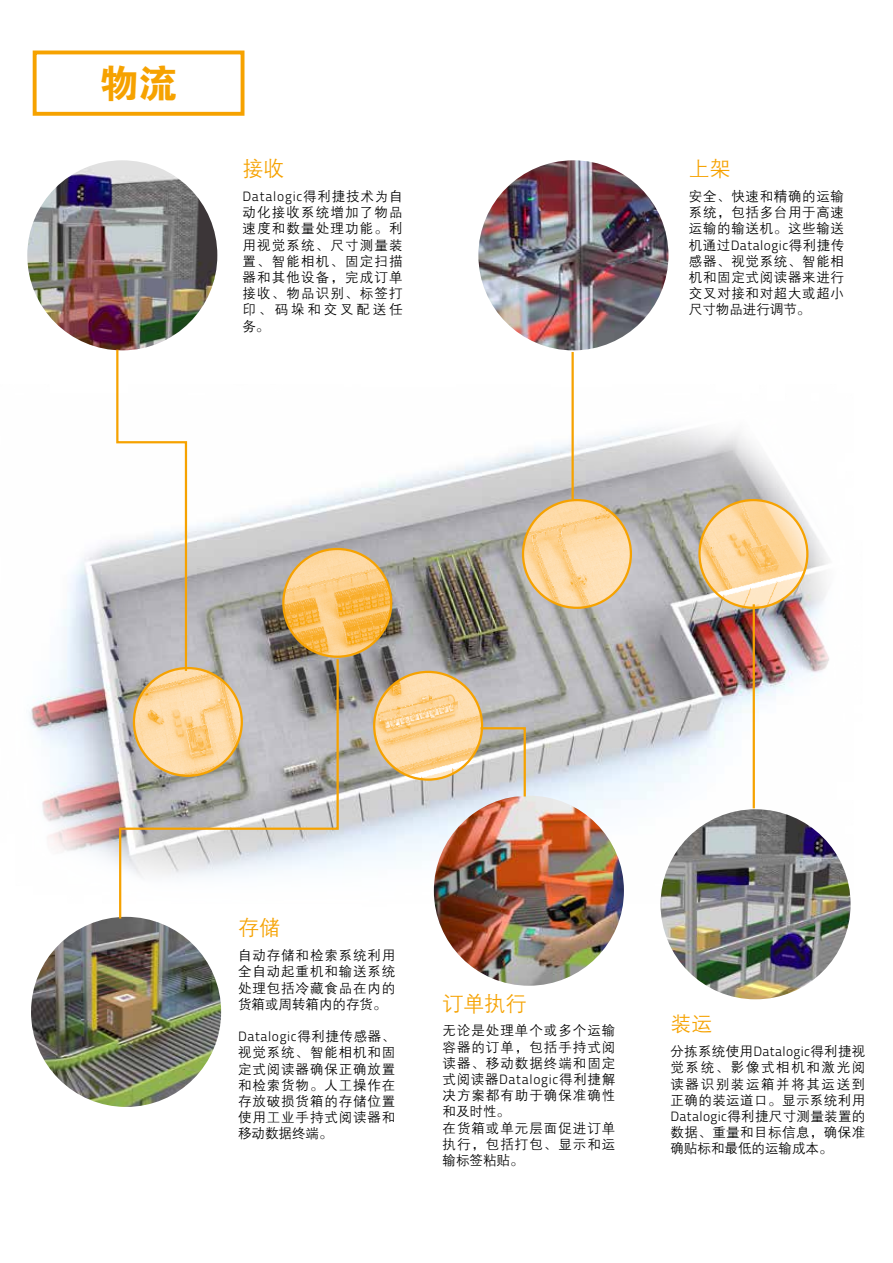
<style>
.page{position:relative;width:893px;height:1263px;background:#fff}
.page>*{position:absolute;margin:0;border:0;box-sizing:border-box;transform-origin:0 0}
.t1{font:39px "FZDHTK GBK1 0";color:#f6a200}
.t2{font:21px "FZZDXK GBK1 0";color:#f6a200}
.t3{font:13.5px/16.2px "FZZDXK GBK1 0";letter-spacing:.065em;color:#000;text-align:justify}
.t4{font:300 13.5px "Titillium Text 22 L";letter-spacing:.045em;color:#000}
.s1{font-family:"FZZDXK GBK1 0";font-weight:400}
.s2{font-family:"Titillium Text 22 L";font-weight:300}
</style>
<div class="page">
<img style="left:29px;top:428px;width:769px;height:477px">
<img style="left:27px;top:160px;width:190px;height:190px;border-radius:95px">
<img style="left:434px;top:796px;width:190px;height:190px;border-radius:95px">
<img style="left:660px;top:809px;width:191px;height:190px;border-radius:95px">
<img style="left:478px;top:160px;width:190px;height:190px;border-radius:95px">
<img style="left:31px;top:917px;width:190px;height:190px;border-radius:95px">
<img style="left:188px;top:498px;width:622px;height:284px">
<svg style="left:115px;top:347px;width:73px;height:326px"></svg>
<svg style="left:478px;top:726px;width:49px;height:73px;background:#c9c3b7"></svg>
<svg style="left:118px;top:657px;width:222px;height:264px"></svg>
<hr style="left:571px;top:352px;width:3px;height:147px;background:#f6a200">
<hr style="left:753px;top:604px;width:2px;height:204px;background:#f6a200">
<div style="left:33px;top:51px;width:211px;height:65px;border:4px solid #f6a200"></div>
<h1 class="t1" style="left:100px;top:62px;width:79px">物流</h1>
<h2 class="t2" style="left:242px;top:157px;width:43px">接收</h2>
<p class="t4" style="left:242px;top:186px;width:162px">Datalogic<span class="s1">得利捷技术为自</span></p>
<p class="t3" style="left:242px;top:205px;width:162px">动化接收系统增加了物品速度和数量处理功能。利用视觉系统、尺寸测量装置、智能相机、固定扫描器和其他设备，完成订单接收、物品识别、标签打印、码垛和交叉配送任务。</p>
<h2 class="t2" style="left:689px;top:157px;width:43px">上架</h2>
<p class="t3" style="left:689px;top:188px;width:157px">安全、快速和精确的运输系统，包括多台用于高速运输的输送机。这些输送</p>
<p class="t4" style="left:689px;top:235px;width:157px"><span class="s1">机通过</span>Datalogic<span class="s1">得利捷传</span></p>
<p class="t3" style="left:689px;top:253px;width:157px">感器、视觉系统、智能相机和固定式阅读器来进行交叉对接和对超大或超小尺寸物品进行调节。</p>
<h2 class="t2" style="left:238px;top:916px;width:43px">存储</h2>
<p class="t3" style="left:238px;top:948px;width:159px">自动存储和检索系统利用全自动起重机和输送系统处理包括冷藏食品在内的货箱或周转箱内的存货。</p>
<p class="t4" style="left:238px;top:1026px;width:159px">Datalogic<span class="s1">得利捷传感器、</span></p>
<p class="t3" style="left:238px;top:1045px;width:159px">视觉系统、智能相机和固定式阅读器确保正确放置和检索货物。人工操作在存放破损货箱的存储位置使用工业手持式阅读器和移动数据终端。</p>
<h2 class="t2" style="left:442px;top:992px;width:85px">订单执行</h2>
<p class="t3" style="left:442px;top:1023px;width:174px">无论是处理单个或多个运输容器的订单，包括手持式阅读器、移动数据终端和固定</p>
<p class="t4" style="left:442px;top:1069px;width:174px"><span class="s1">式阅读器</span>Datalogic<span class="s1">得利捷解</span></p>
<p class="t3" style="left:442px;top:1088px;width:174px;text-align:left">决方案都有助于确保准确性和及时性。<br>在货箱或单元层面促进订单执行，包括打包、显示和运输标签粘贴。</p>
<h2 class="t2" style="left:670px;top:1012px;width:43px">装运</h2>
<p class="t3" style="left:670px;top:1044px;width:196px">分拣系统使用<span class="s2">Datalogic</span>得利捷视觉系统、影像式相机和激光阅读器识别装运箱并将其运送到正确的装运道口。显示系统利用<span class="s2">Datalogic</span>得利捷尺寸测量装置的数据、重量和目标信息，确保准确贴标和最低的运输成本。</p>
</div>
